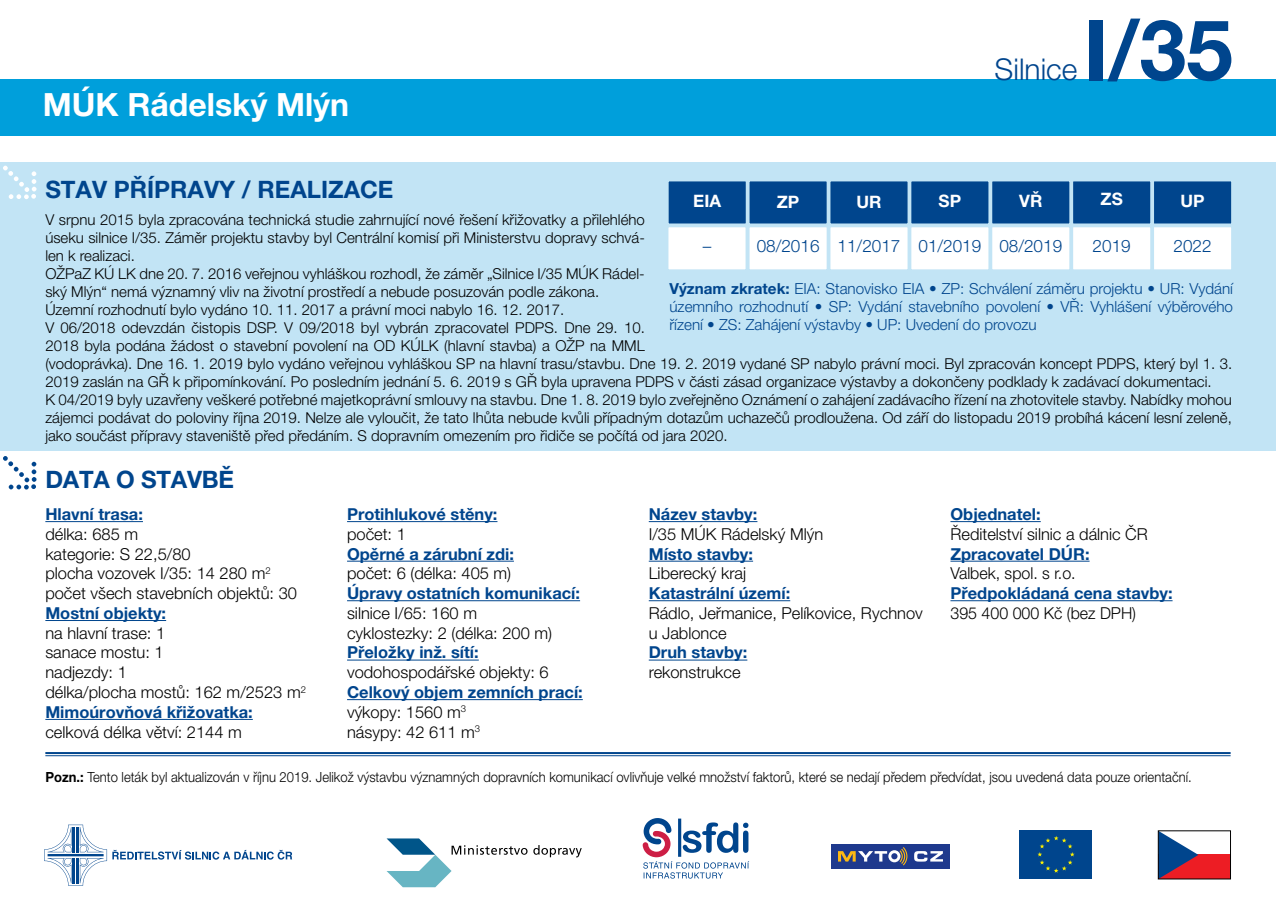
<style>
.page{position:relative;width:1276px;height:908px;background:#fff}
.page>*{position:absolute;margin:0;border:0;box-sizing:border-box;transform-origin:0 0}
.t1{font:700 84px "Helvetica Neue LT Pro";color:#00458d}
.t2{font:700 32px "Helvetica Neue LT Pro";color:#fff}
.t3{font:300 30px "Helvetica Neue LT Pro";color:#00458d}
.t4{font:700 24px "Helvetica Neue LT Pro";color:#00458d}
.t5{font:300 17.2px "Helvetica Neue LT Pro";color:#00458d}
.t6{font:700 17.2px "Helvetica Neue LT Pro";color:#fff}
.t7{font:300 16.4px/19.8px "Helvetica Neue LT Pro";color:#000}
.t8{font:700 16.4px/19.8px "Helvetica Neue LT Pro";color:#00458d}
.t9{font:300 15.2px/18.2px "Helvetica Neue LT Pro";color:#00458d;text-align:justify}
.t10{font:300 15px/18px "Helvetica Neue LT Pro";color:#000}
.t11{font:300 14px "Helvetica Neue LT Pro";color:#000;scale:.93 1}
.s1{font-weight:700}
.s2{font-weight:700;color:#00458d}
.s3{font-weight:300;color:#000}
</style>
<div class="page">
<div style="left:0;top:79px;width:1276px;height:57px;background:#009fdb"></div>
<div style="left:0;top:162px;width:1276px;height:288px;background:#c2e4f5"></div>
<svg style="left:3px;top:165px;width:34px;height:34px"></svg>
<div style="left:1153px;top:180px;width:79px;height:44px;background:#00458d"></div>
<div style="left:1152px;top:179px;width:81px;height:46px;border:2px solid #c2e4f5"></div>
<div style="left:991px;top:180px;width:79px;height:44px;background:#00458d"></div>
<div style="left:990px;top:179px;width:81px;height:46px;border:2px solid #c2e4f5"></div>
<div style="left:829px;top:180px;width:79px;height:44px;background:#00458d"></div>
<div style="left:828px;top:179px;width:81px;height:46px;border:2px solid #c2e4f5"></div>
<div style="left:1072px;top:180px;width:79px;height:44px;background:#00458d"></div>
<div style="left:1071px;top:179px;width:81px;height:46px;border:2px solid #c2e4f5"></div>
<div style="left:910px;top:180px;width:79px;height:44px;background:#00458d"></div>
<div style="left:909px;top:179px;width:81px;height:46px;border:2px solid #c2e4f5"></div>
<div style="left:748px;top:180px;width:79px;height:44px;background:#00458d"></div>
<div style="left:747px;top:179px;width:81px;height:46px;border:2px solid #c2e4f5"></div>
<div style="left:668px;top:180px;width:78px;height:44px;background:#00458d"></div>
<div style="left:667px;top:179px;width:80px;height:46px;border:2px solid #c2e4f5"></div>
<div style="left:1153px;top:226px;width:79px;height:44px;background:#fff"></div>
<div style="left:1152px;top:225px;width:81px;height:46px;border:2px solid #c2e4f5"></div>
<div style="left:991px;top:226px;width:79px;height:44px;background:#fff"></div>
<div style="left:990px;top:225px;width:81px;height:46px;border:2px solid #c2e4f5"></div>
<div style="left:829px;top:226px;width:79px;height:44px;background:#fff"></div>
<div style="left:828px;top:225px;width:81px;height:46px;border:2px solid #c2e4f5"></div>
<div style="left:1072px;top:226px;width:79px;height:44px;background:#fff"></div>
<div style="left:1071px;top:225px;width:81px;height:46px;border:2px solid #c2e4f5"></div>
<div style="left:910px;top:226px;width:79px;height:44px;background:#fff"></div>
<div style="left:909px;top:225px;width:81px;height:46px;border:2px solid #c2e4f5"></div>
<div style="left:748px;top:226px;width:79px;height:44px;background:#fff"></div>
<div style="left:747px;top:225px;width:81px;height:46px;border:2px solid #c2e4f5"></div>
<div style="left:667px;top:226px;width:79px;height:44px;background:#fff"></div>
<div style="left:666px;top:225px;width:81px;height:46px;border:2px solid #c2e4f5"></div>
<div style="left:1019px;top:830px;width:72px;height:48px;background:#00458d"></div>
<svg style="left:1037px;top:836px;width:37px;height:36px"></svg>
<div style="left:1158px;top:854px;width:72px;height:24px;background:#ed1d24"></div>
<svg style="left:1160px;top:832px;width:38px;height:44px"></svg>
<svg style="left:44px;top:824px;width:248px;height:61px"></svg>
<svg style="left:642px;top:818px;width:107px;height:60px"></svg>
<hr style="left:45px;top:751px;width:1185px;height:2px;background:#00458d">
<hr style="left:45px;top:755px;width:1185px;height:1px;background:#00458d">
<hr style="left:45px;top:521px;width:98px;height:1px;background:#00458d">
<hr style="left:45px;top:619px;width:121px;height:1px;background:#00458d">
<hr style="left:45px;top:718px;width:208px;height:1px;background:#00458d">
<hr style="left:347px;top:521px;width:150px;height:1px;background:#00458d">
<hr style="left:347px;top:560px;width:167px;height:1px;background:#00458d">
<hr style="left:347px;top:600px;width:233px;height:1px;background:#00458d">
<hr style="left:347px;top:659px;width:132px;height:1px;background:#00458d">
<hr style="left:347px;top:699px;width:236px;height:1px;background:#00458d">
<hr style="left:649px;top:521px;width:108px;height:1px;background:#00458d">
<hr style="left:649px;top:560px;width:104px;height:1px;background:#00458d">
<hr style="left:649px;top:600px;width:141px;height:1px;background:#00458d">
<hr style="left:649px;top:659px;width:98px;height:1px;background:#00458d">
<hr style="left:950px;top:521px;width:90px;height:1px;background:#00458d">
<hr style="left:950px;top:560px;width:139px;height:1px;background:#00458d">
<hr style="left:950px;top:600px;width:222px;height:1px;background:#00458d">
<svg style="left:3px;top:456px;width:34px;height:33px"></svg>
<svg style="left:386px;top:838px;width:141px;height:48px"></svg>
<svg style="left:533px;top:845px;width:49px;height:12px"></svg>
<div style="left:831px;top:843px;width:119px;height:24px;background:#1e398d"></div>
<svg style="left:838px;top:847px;width:69px;height:18px"></svg>
<svg style="left:914px;top:851px;width:29px;height:10px"></svg>
<h2 class="t2" style="left:43px;top:85px;width:308px">MÚK Rádelský Mlýn</h2>
<h3 class="t3" style="left:994px;top:51px;width:84px">Silnice</h3>
<h1 class="t1" style="left:1083px;top:-2px;width:151px">I/35</h1>
<h3 class="t4" style="left:45px;top:175px;width:350px">STAV PŘÍPRAVY / REALIZACE</h3>
<p class="t6" style="left:693px;top:190px;width:29px">EIA</p>
<p class="t6" style="left:777px;top:191px;width:24px">ZP</p>
<p class="t6" style="left:856px;top:191px;width:27px">UR</p>
<p class="t6" style="left:938px;top:190px;width:24px">SP</p>
<p class="t6" style="left:1019px;top:190px;width:25px">VŘ</p>
<p class="t6" style="left:1100px;top:188px;width:24px">ZS</p>
<p class="t6" style="left:1180px;top:190px;width:26px">UP</p>
<p class="t5" style="left:703px;top:235px;width:10px">–</p>
<p class="t5" style="left:756px;top:235px;width:307px">08/2016 11/2017 01/2019 08/2019</p>
<p class="t5" style="left:1092px;top:235px;width:40px">2019</p>
<p class="t5" style="left:1173px;top:235px;width:40px">2022</p>
<p class="t10" style="left:45px;top:210px;width:1188px">V srpnu 2015 byla zpracována technická studie zahrnující nové řešení křižovatky a přilehlého<br>úseku silnice I/35. Záměr projektu stavby byl Centrální komisí při Ministerstvu dopravy schvá-<br>len k realizaci.<br>OŽPaZ KÚ LK dne 20. 7. 2016 veřejnou vyhláškou rozhodl, že záměr „Silnice I/35 MÚK Rádel-<br>ský Mlýn“ nemá významný vliv na životní prostředí a nebude posuzován podle zákona.<br>Územní rozhodnutí bylo vydáno 10. 11. 2017 a právní moci nabylo 16. 12. 2017.<br>V 06/2018 odevzdán čistopis DSP. V 09/2018 byl vybrán zpracovatel PDPS. Dne 29. 10.<br>2018 byla podána žádost o stavební povolení na OD KÚLK (hlavní stavba) a OŽP na MML<br>(vodoprávka). Dne 16. 1. 2019 bylo vydáno veřejnou vyhláškou SP na hlavní trasu/stavbu. Dne 19. 2. 2019 vydané SP nabylo právní moci. Byl zpracován koncept PDPS, který byl 1. 3.<br>2019 zaslán na GŘ k připomínkování. Po posledním jednání 5. 6. 2019 s GŘ byla upravena PDPS v části zásad organizace výstavby a dokončeny podklady k zadávací dokumentaci.<br>K 04/2019 byly uzavřeny veškeré potřebné majetkoprávní smlouvy na stavbu. Dne 1. 8. 2019 bylo zveřejněno Oznámení o zahájení zadávacího řízení na zhotovitele stavby. Nabídky mohou zájemci podávat do poloviny října 2019. Nelze ale vyloučit, že tato lhůta nebude kvůli případným dotazům uchazečů prodloužena. Od září do listopadu 2019 probíhá kácení lesní zeleně, jako součást přípravy staveniště před předáním. S dopravním omezením pro řidiče se počítá od jara 2020.</p>
<p class="t9" style="left:669px;top:279px;width:565px"><span class="s1">Význam zkratek:</span> EIA: Stanovisko EIA • ZP: Schválení záměru projektu • UR: Vydání územního rozhodnutí • SP: Vydání stavebního povolení • VŘ: Vyhlášení výběrového řízení • ZS: Zahájení výstavby • UP: Uvedení do provozu</p>
<h3 class="t4" style="left:45px;top:464px;width:190px">DATA O STAVBĚ</h3>
<p class="t8" style="left:45px;top:503px;width:99px">Hlavní trasa:</p>
<p class="t7" style="left:45px;top:523px;width:253px">délka: 685 m<br>kategorie: S 22,5/80<br>plocha vozovek I/35: 14 280 m<sup>2 </sup>počet všech stavebních objektů: 30</p>
<p class="t8" style="left:45px;top:602px;width:122px">Mostní objekty:</p>
<p class="t7" style="left:45px;top:622px;width:262px">na hlavní trase: 1<br>sanace mostu: 1<br>nadjezdy: 1<br>délka/plocha mostů: 162 m/2523 m<sup>2<br></sup><span class="s2">Mimoúrovňová křižovatka:</span></p>
<p class="t7" style="left:45px;top:721px;width:198px">celková délka větví: 2144 m</p>
<p class="t8" style="left:347px;top:503px;width:152px">Protihlukové stěny:</p>
<p class="t7" style="left:347px;top:523px;width:60px">počet: 1</p>
<p class="t8" style="left:347px;top:543px;width:168px">Opěrné a zárubní zdi:</p>
<p class="t7" style="left:347px;top:563px;width:166px">počet: 6 (délka: 405 m)</p>
<p class="t8" style="left:347px;top:582px;width:234px">Úpravy ostatních komunikací:</p>
<p class="t7" style="left:347px;top:602px;width:207px">silnice I/65: 160 m cyklostezky: 2 (délka: 200 m)</p>
<p class="t8" style="left:347px;top:642px;width:133px">Přeložky inž. sítí:</p>
<p class="t7" style="left:347px;top:661px;width:203px">vodohospodářské objekty: 6</p>
<p class="t8" style="left:347px;top:681px;width:237px">Celkový objem zemních prací: <span class="s3">výkopy: 1560 m</span><sup>3<br></sup><span class="s3">násypy: 42 611 m</span><sup>3</sup></p>
<p class="t8" style="left:649px;top:503px;width:110px">Název stavby:</p>
<p class="t7" style="left:649px;top:523px;width:176px">I/35 MÚK Rádelský Mlýn</p>
<p class="t8" style="left:649px;top:543px;width:106px">Místo stavby:</p>
<p class="t7" style="left:649px;top:563px;width:99px">Liberecký kraj</p>
<p class="t8" style="left:649px;top:582px;width:143px">Katastrální území:</p>
<p class="t7" style="left:649px;top:602px;width:276px">Rádlo, Jeřmanice, Pelíkovice, Rychnov u Jablonce</p>
<p class="t8" style="left:649px;top:642px;width:100px">Druh stavby:</p>
<p class="t7" style="left:649px;top:661px;width:93px">rekonstrukce</p>
<p class="t8" style="left:950px;top:503px;width:92px">Objednatel:</p>
<p class="t7" style="left:950px;top:523px;width:199px">Ředitelství silnic a dálnic ČR</p>
<p class="t8" style="left:950px;top:543px;width:141px">Zpracovatel DÚR:</p>
<p class="t7" style="left:950px;top:563px;width:127px">Valbek, spol. s r.o.</p>
<p class="t8" style="left:950px;top:582px;width:224px">Předpokládaná cena stavby:</p>
<p class="t7" style="left:950px;top:602px;width:187px">395 400 000 Kč (bez DPH)</p>
<p class="t11" style="left:45px;top:767px;width:1234px"><span class="s1">Pozn.:</span> Tento leták byl aktualizován v říjnu 2019. Jelikož výstavbu významných dopravních komunikací ovlivňuje velké množství faktorů, které se nedají předem předvídat, jsou uvedená data pouze orientační.</p>
</div>
